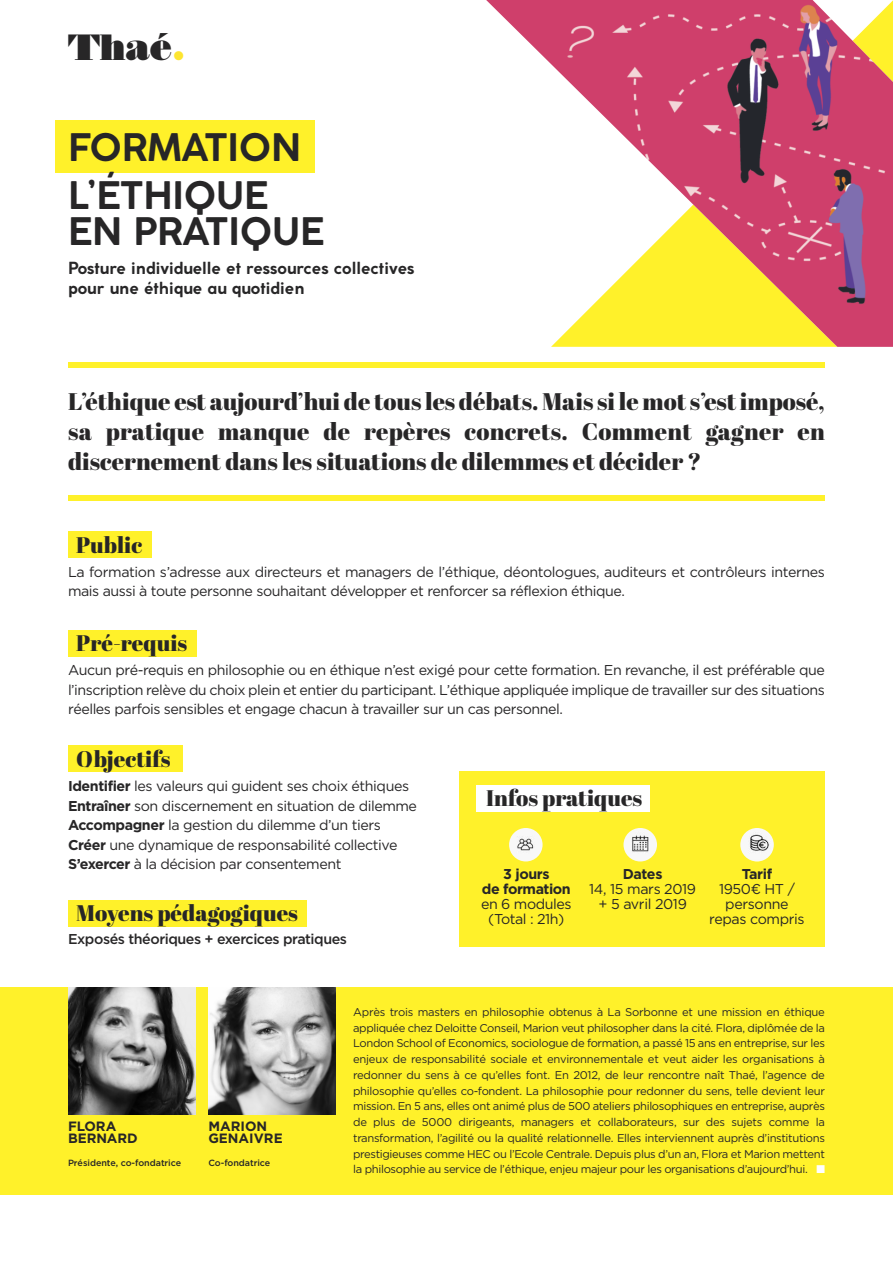
<style>
.page{position:relative;width:893px;height:1263px;background:#fff}
.page>*{position:absolute;margin:0;border:0;box-sizing:border-box;transform-origin:0 0}
.t1{font:38.25px "Thorowgood";color:#272627}
.t2{font:700 37.5px/48px "Coco Gothic";color:#272627}
.t3{font:24px/30px "Abril Fatface";color:#272627;text-align:justify}
.t4{font:22.5px "Abril Fatface";color:#272627}
.t5{font:700 16.5px/19.5px "Coco Gothic";color:#272627}
.t6{font:14.25px/19.5px "Gotham";letter-spacing:-.03em;color:#272627;text-align:center}
.t7{font:500 14.25px "Gotham";letter-spacing:-.03em;color:#272627}
.t8{font:700 14.25px/15px "Gotham";letter-spacing:-.03em;color:#272627;text-align:center}
.t9{font:700 13.5px/12px "Gotham";color:#272627}
.t10{font:11.25px/15.8px "Gotham";letter-spacing:-.03em;color:#272627;text-align:justify}
.t11{font:500 9px "Gotham";letter-spacing:-.005em;color:#272627}
.s1{color:#fde530}
.s2{font-weight:700}
.s3{color:#fff}
</style>
<div class="page">
<div style="left:459px;top:771px;width:366px;height:176px;background:#fff12a"></div>
<div style="left:55px;top:121px;width:260px;height:52px;background:#fff12a"></div>
<div style="left:68px;top:745px;width:115px;height:27px;background:#fff12a"></div>
<div style="left:68px;top:900px;width:238px;height:27px;background:#fff12a"></div>
<img style="left:486px;top:0;width:407px;height:347px">
<div style="left:68px;top:630px;width:128px;height:27px;background:#fff12a"></div>
<div style="left:477px;top:785px;width:173px;height:27px;background:#fff"></div>
<div style="left:68px;top:531px;width:84px;height:27px;background:#fff12a"></div>
<img style="left:509px;top:828px;width:34px;height:33px;border-radius:50%">
<img style="left:623px;top:828px;width:34px;height:33px;border-radius:50%">
<img style="left:740px;top:828px;width:34px;height:33px;border-radius:50%">
<div style="left:0;top:987px;width:893px;height:208px;background:#fff12a"></div>
<img style="left:208px;top:987px;width:128px;height:127px">
<img style="left:68px;top:987px;width:127px;height:127px">
<div style="left:68px;top:362px;width:757px;height:5px;background:#fff12a"></div>
<div style="left:68px;top:496px;width:757px;height:5px;background:#fff12a"></div>
<h1 class="t1" style="left:68px;top:26px;width:119px">Thaé<span class="s1">.</span></h1>
<h2 class="t2" style="left:68px;top:124px;width:234px">FORMATION<br>L’ÉTHIQUE</h2>
<h2 class="t2" style="left:68px;top:208px;width:258px">EN PRATIQUE</h2>
<h3 class="t5" style="left:68px;top:259px;width:348px">Posture individuelle et ressources collectives pour une éthique au quotidien</h3>
<h3 class="t3" style="left:68px;top:385px;width:758px">L’éthique est aujourd’hui de tous les débats. Mais sile mot s’est imposé, sa pratique manque de repères concrets. Comment gagner en discernement dans les situations de dilemmes et décider ?</h3>
<h3 class="t4" style="left:76px;top:529px;width:68px">Public</h3>
<p class="t6" style="left:68px;top:562px;width:758px;text-align:left">La formation s’adresse aux directeurs et managers de l’éthique, déontologues, auditeurs et contrôleurs internes mais aussi à toute personne souhaitant développer et renforcer sa réflexion éthique.</p>
<h3 class="t4" style="left:76px;top:627px;width:113px">Pré-requis</h3>
<p class="t6" style="left:68px;top:660px;width:758px;text-align:justify">Aucun pré-requis en philosophie ou en éthique n’est exigé pour cette formation. En revanche, il est préférable que l’inscription relève du choix plein et entier du participant. L’éthique appliquée implique de travailler sur des situations réelles parfois sensibles et engage chacun à travailler sur un cas personnel.</p>
<h3 class="t4" style="left:76px;top:743px;width:96px">Objectifs</h3>
<p class="t6" style="left:68px;top:776px;width:350px;text-align:left"><span class="s2">Identifier</span> les valeurs qui guident ses choix éthiques <span class="s2">Entraîner</span> son discernement en situation de dilemme <span class="s2">Accompagner</span> la gestion du dilemme d’un tiers <span class="s2">Créer</span> une dynamique de responsabilité collective <span class="s2">S’exercer</span> à la décision par consentement</p>
<h3 class="t4" style="left:76px;top:897px;width:223px">Moyens pédagogiques</h3>
<p class="t7" style="left:68px;top:930px;width:281px">Exposés théoriques + exercices pratiques</p>
<h3 class="t4" style="left:486px;top:782px;width:158px">Infos pratiques</h3>
<p class="t8" style="left:742px;top:866px;width:32px">Tarif</p>
<p class="t6" style="left:709px;top:881px;width:97px;line-height:15px">1950¤ HT / personne repas compris</p>
<p class="t8" style="left:482px;top:866px;width:91px">3 jours<br>de formation</p>
<p class="t6" style="left:481px;top:896px;width:92px;line-height:15px">en 6 modules (Total : 21h)</p>
<p class="t8" style="left:623px;top:866px;width:41px">Dates</p>
<p class="t6" style="left:589px;top:881px;width:109px;line-height:15px">14, 15 mars 2019 + 5 avril 2019</p>
<p class="t9" style="left:68px;top:1121px;width:71px">FLORA<br>BERNARD</p>
<p class="t11" style="left:68px;top:1157px;width:115px">Présidente, co-fondatrice</p>
<p class="t9" style="left:208px;top:1121px;width:76px">MARION<br>GENAIVRE</p>
<p class="t11" style="left:208px;top:1157px;width:64px">Co-fondatrice</p>
<p class="t10" style="left:353px;top:1004px;width:473px">Après trois masters en philosophie obtenus à La Sorbonne et une mission en éthique appliquée chez Deloitte Conseil, Marion veut philosopher dans la cité. Flora, diplômée de la London School of Economics, sociologue de formation, a passé 15 ans en entreprise, sur les enjeux de responsabilité sociale et environnementale et veut aider les organisations à redonner du sens à ce qu’elles font. En 2012, de leur rencontre naît Thaé, l’agence de philosophie qu’elles co-fondent. La philosophie pour redonner du sens, telle devient leur mission. En 5 ans, elles ont animé plus de 500 ateliers philosophiques en entreprise, auprès de plus de 5000 dirigeants, managers et collaborateurs, sur des sujets comme la transformation, l’agilité ou la qualité relationnelle. Elles interviennent auprès d’institutions prestigieuses comme HEC ou l’Ecole Centrale. Depuis plus d’un an, Flora et Marion mettent la philosophie au service de l’éthique, enjeu majeur pour les organisations d’aujourd’hui. <span class="s3">■</span></p>
</div>
